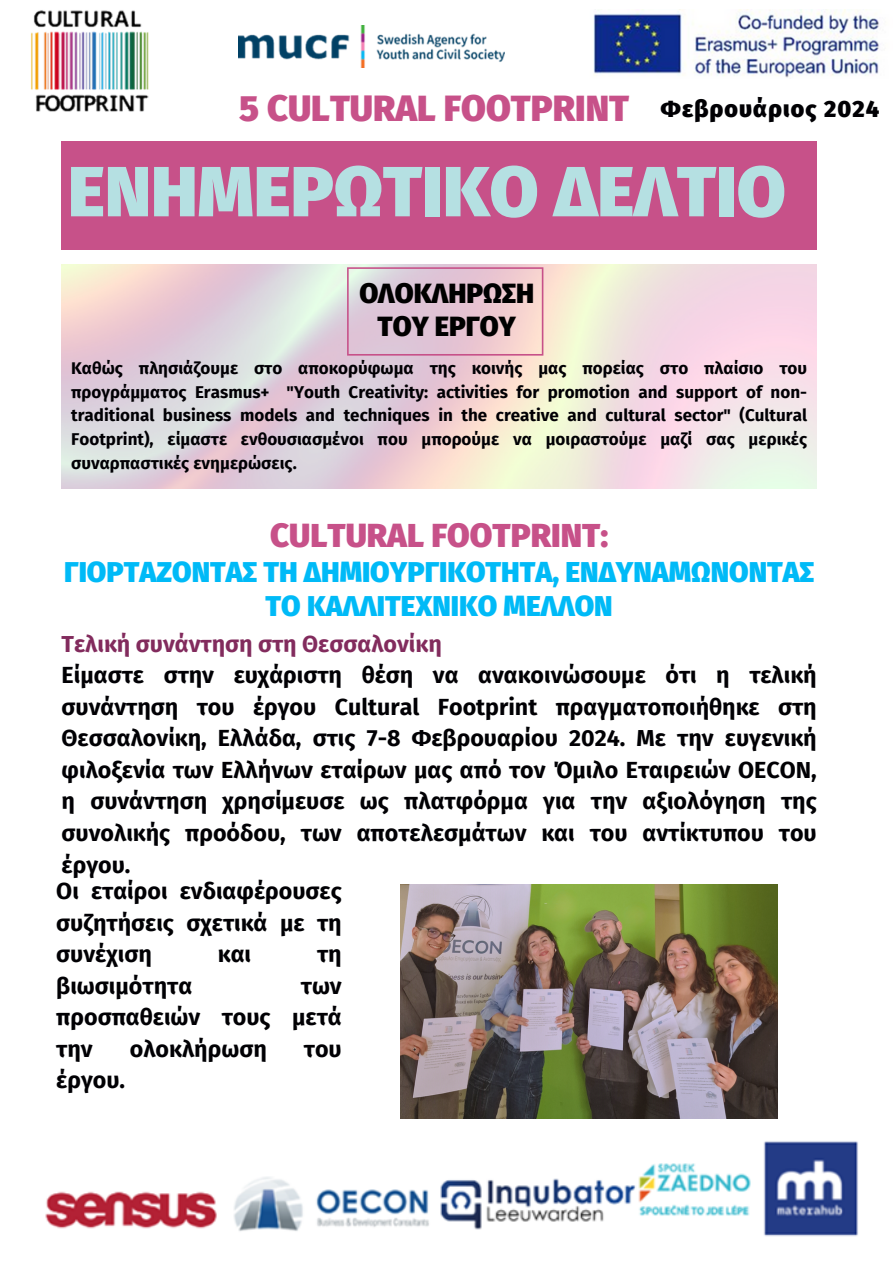
<style>
.page{position:relative;width:893px;height:1264px;background:#fff}
.page>*{position:absolute;margin:0;border:0;box-sizing:border-box;transform-origin:0 0}
.t1{font:900 70.95px "Fira Sans";color:#b5e0e2}
.t2{font:900 36px "Fira Sans";color:#c75189}
.t3{font:900 32.85px "Fira Sans";color:#c75189}
.t4{font:900 28.35px/33.8px "Fira Sans";color:#00baf7;text-align:center}
.t5{font:900 27.45px/32.7px "Fira Sans";color:#000;text-align:center}
.t6{font:700 23.25px/31.5px "Fira Sans";color:#010004;text-align:justify}
.t7{font:900 23.1px "Fira Sans";letter-spacing:.05em;color:#010004}
.t8{font:700 16.95px/23.7px "Fira Sans";color:#010004;text-align:justify}
.s1{color:#822b5d}
</style>
<div class="page">
<svg style="left:347px;top:267px;width:196px;height:88px;background:#e4c4d1"></svg>
<div style="left:62px;top:142px;width:754px;height:108px;background:#c75189"></div>
<img style="left:31px;top:10px;width:118px;height:102px">
<img style="left:238px;top:26px;width:266px;height:41px">
<img style="left:593px;top:9px;width:286px;height:69px">
<img style="left:400px;top:884px;width:377px;height:234px">
<img style="left:45px;top:1141px;width:813px;height:96px">
<h4 class="t2" style="left:239px;top:88px;width:391px">5 CULTURAL FOOTPRINT</h4>
<p class="t7" style="left:661px;top:95px;width:220px">Φεβρουάριος 2024</p>
<h1 class="t1" style="left:68px;top:150px;width:719px">ΕΝΗΜΕΡΩΤΙΚΟ ΔΕΛΤΙΟ</h1>
<p class="t5" style="left:359px;top:278px;width:176px">ΟΛΟΚΛΗΡΩΣΗ<br>ΤΟΥ ΕΡΓΟΥ</p>
<h4 class="t8" style="left:71px;top:356px;width:737px">Καθώς πλησιάζουμε στο αποκορύφωμα της κοινής μας πορείας στο πλαίσιο του προγράμματος Erasmus+ "Youth Creativity: activities for promotion and support of non&shy;traditional business models and techniques in the creative and cultural sector" (Cultural Footprint), είμαστε ενθουσιασμένοι που μπορούμε να μοιραστούμε μαζί σας μερικές συναρπαστικές ενημερώσεις.</h4>
<h3 class="t3" style="left:270px;top:516px;width:339px">CULTURAL FOOTPRINT:</h3>
<p class="t4" style="left:64px;top:555px;width:751px">ΓΙΟΡΤΑΖΟΝΤΑΣ ΤΗ ΔΗΜΙΟΥΡΓΙΚΟΤΗΤΑ, ΕΝΔΥΝΑΜΩΝΟΝΤΑΣ<br>ΤΟ ΚΑΛΛΙΤΕΧΝΙΚΟ ΜΕΛΛΟΝ</p>
<h2 class="t6" style="left:62px;top:628px;width:756px;text-align:left"><span class="s1">Τελική συνάντηση στη Θεσσαλονίκη<br></span>Είμαστε στην ευχάριστη θέση να ανακοινώσουμε ότι η τελική συνάντηση του έργου Cultural Footprint πραγματοποιήθηκε στη Θεσσαλονίκη, Ελλάδα, στις 7-8 Φεβρουαρίου 2024. Με την ευγενική φιλοξενία των Ελλήνων εταίρων μας από τον Όμιλο Εταιρειών OECON, η συνάντηση χρησίμευσε ως πλατφόρμα για την αξιολόγηση της συνολικής προόδου, των αποτελεσμάτων και του αντίκτυπου του έργου.</h2>
<h4 class="t6" style="left:56px;top:875px;width:287px">Οι εταίροι ενδιαφέρουσες συζητήσεις σχετικά με τη συνέχιση</h4>
<h4 class="t6" style="left:218px;top:938px;width:35px">και</h4>
<h4 class="t6" style="left:317px;top:938px;width:26px">τη</h4>
<h4 class="t6" style="left:56px;top:970px;width:137px">βιωσιμότητα</h4>
<h4 class="t6" style="left:56px;top:970px;width:287px;text-indent:244px">των προσπαθειών τους μετά την</h4>
<h4 class="t6" style="left:130px;top:1033px;width:138px">ολοκλήρωση</h4>
<h4 class="t6" style="left:304px;top:1033px;width:39px">του</h4>
<h4 class="t6" style="left:56px;top:1064px;width:70px">έργου.</h4>
</div>
